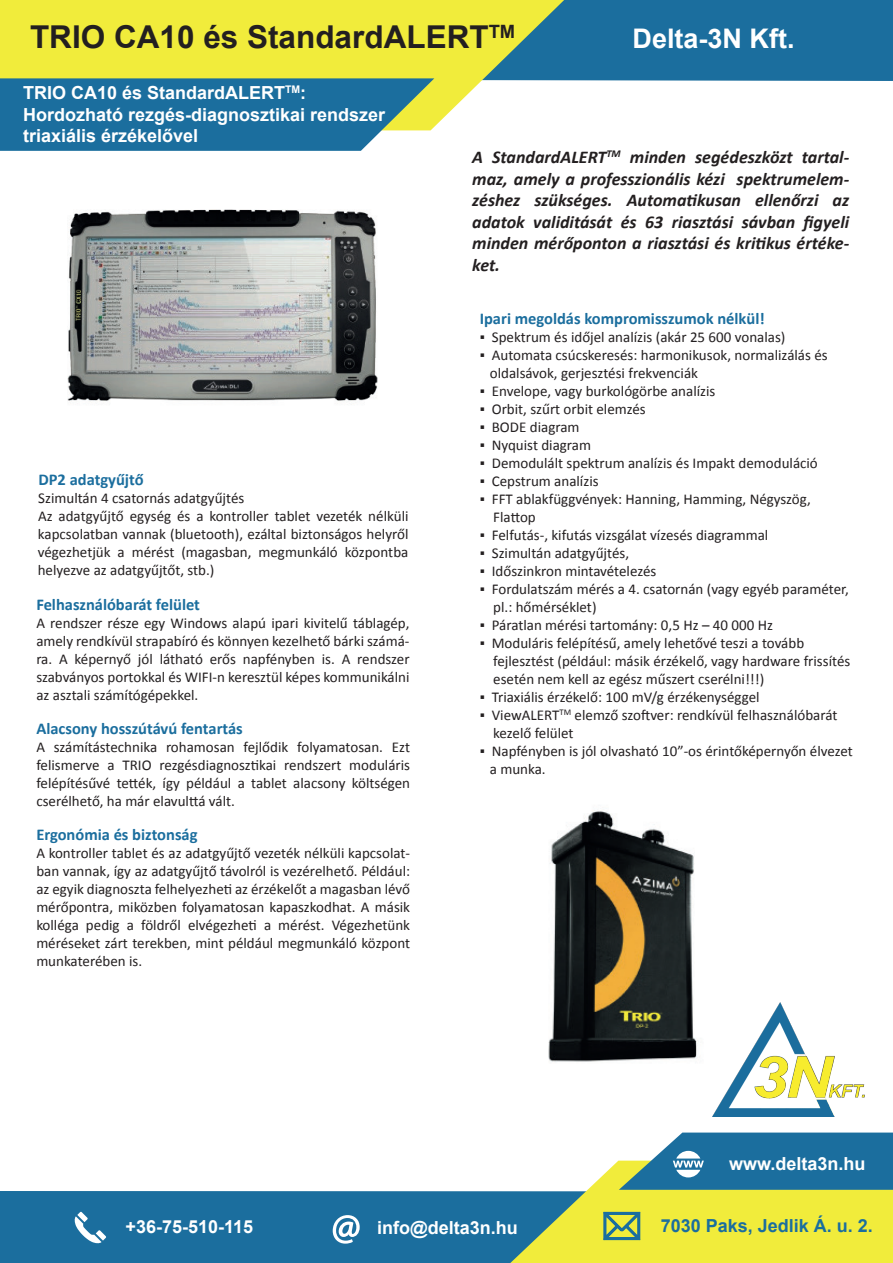
<style>
.page{position:relative;width:893px;height:1263px;background:#fff}
.page>*{position:absolute;margin:0;border:0;box-sizing:border-box;transform-origin:0 0}
.t1{font:700 31.5px "Arial";color:#231f20}
.t2{font:700 27px "Arial";color:#fff}
.t3{font:italic 700 18px/21.6px "Calibri";color:#231f20;text-align:justify}
.t4{font:700 18px/21.6px "Arial";color:#fff}
.t5{font:700 18px "Arial";color:#1b6e9e}
.t6{font:700 16.5px "Calibri";color:#1b6e9e}
.t7{font:15px/18px "Calibri";color:#231f20}
</style>
<div class="page">
<div style="left:564px;top:0;width:329px;height:81px;background:#1b6e9e"></div>
<svg style="left:0;top:0;width:564px;height:127px;background:#e6e653"></svg>
<svg style="left:0;top:78px;width:434px;height:73px;background:#2d799d"></svg>
<div style="left:0;top:1191px;width:510px;height:72px;background:#1b6e9e"></div>
<svg style="left:74px;top:1212px;width:32px;height:32px"></svg>
<svg style="left:333px;top:1215px;width:27px;height:28px"></svg>
<img style="left:712px;top:1003px;width:152px;height:113px">
<svg style="left:510px;top:1132px;width:383px;height:131px"></svg>
<img style="left:548px;top:810px;width:176px;height:272px">
<img style="left:67px;top:209px;width:311px;height:192px">
<h1 class="t1" style="left:30px;top:15px;width:487px">TRIO CA10 és StandardALERT<sup>TM</sup></h1>
<p class="t4" style="left:23px;top:82px;width:364px">TRIO CA10 és StandardALERT<sup>TM</sup>:<br>Hordozható rezgés-diagnosztikai rendszer triaxiális érzékelővel</p>
<h2 class="t2" style="left:633px;top:20px;width:163px">Delta-3N Kft.</h2>
<p class="t6" style="left:38px;top:468px;width:107px">DP2 adatgyűjtő</p>
<p class="t7" style="left:38px;top:489px;width:372px">Szimultán 4 csatornás adatgyűjtés<br>Az adatgyűjtő egység és a kontroller tablet vezeték nélküli kapcsolatban vannak (bluetooth), ezáltal biztonságos helyről végezhetjük a mérést (magasban, megmunkáló központba helyezve az adatgyűjtőt, stb.)</p>
<p class="t6" style="left:36px;top:593px;width:165px">Felhasználóbarát felület</p>
<p class="t7" style="left:36px;top:613px;width:375px;text-align:justify">A rendszer része egy Windows alapú ipari kivitelű táblagép, amely rendkívül strapabíró és könnyen kezelhető bárki számá&shy;ra. A képernyő jól látható erős napfényben is. A rendszer szabványos portokkal és WIFI-n keresztül képes kommunikálni az asztali számítógépekkel.</p>
<p class="t6" style="left:36px;top:717px;width:208px">Alacsony hosszútávú fentartás</p>
<p class="t7" style="left:36px;top:737px;width:375px;text-align:justify">A számítástechnika rohamosan fejlődik folyamatosan. Ezt felismerve a TRIO rezgésdiagnosztikai rendszert moduláris felépítésűvé tették, így például a tablet alacsony költségen cserélhető, ha már elavulttá vált.</p>
<p class="t6" style="left:36px;top:822px;width:163px">Ergonómia és biztonság</p>
<p class="t7" style="left:36px;top:843px;width:375px;text-align:justify">A kontroller tablet és az adatgyűjtő vezeték nélküli kapcsolat&shy;ban vannak, így az adatgyűjtő távolról is vezérelhető. Például: az egyik diagnoszta felhelyezheti az érzékelőt a magasban lévő mérőpontra, miközben folyamatosan kapaszkodhat. A másik kolléga pedig a földről elvégezheti a mérést. Végezhetünk méréseket zárt terekben, mint például megmunkáló központ munkaterében is.</p>
<p class="t3" style="left:472px;top:146px;width:379px">A StandardALERT<sup>TM</sup> minden segédeszközt tartal&shy;maz, amely a professzionális kézi spektrumelem&shy;zéshez szükséges. Automatikusan ellenőrzi az adatok validitását és 63 riasztási sávban figyeli minden mérőponton a riasztási és kritikus értéke&shy;ket.</p>
<p class="t6" style="left:480px;top:306px;width:287px">Ipari megoldás kompromisszumok nélkül!</p>
<p class="t7" style="left:480px;top:327px;width:307px">▪ Spektrum és időjel analízis (akár 25 600 vonalas)</p>
<p class="t7" style="left:490px;top:345px;width:339px;text-indent:-10px">▪ Automata csúcskeresés: harmonikusok, normalizálás és oldalsávok, gerjesztési frekvenciák</p>
<p class="t7" style="left:480px;top:381px;width:237px">▪ Envelope, vagy burkológörbe analízis</p>
<p class="t7" style="left:480px;top:399px;width:168px">▪ Orbit, szűrt orbit elemzés</p>
<p class="t7" style="left:480px;top:417px;width:101px">▪ BODE diagram</p>
<p class="t7" style="left:480px;top:435px;width:113px">▪ Nyquist diagram</p>
<p class="t7" style="left:480px;top:453px;width:340px">▪ Demodulált spektrum analízis és Impakt demoduláció</p>
<p class="t7" style="left:480px;top:471px;width:120px">▪ Cepstrum analízis</p>
<p class="t7" style="left:493px;top:489px;width:319px;text-indent:-14px">▪ FFT ablakfüggvények: Hanning, Hamming, Négyszög,<br>Flattop</p>
<p class="t7" style="left:480px;top:525px;width:290px">▪ Felfutás-, kifutás vizsgálat vízesés diagrammal</p>
<p class="t7" style="left:480px;top:543px;width:151px">▪ Szimultán adatgyűjtés,</p>
<p class="t7" style="left:480px;top:561px;width:178px">▪ Időszinkron mintavételezés</p>
<p class="t7" style="left:493px;top:579px;width:357px;text-indent:-14px">▪ Fordulatszám mérés a 4. csatornán (vagy egyéb paraméter, pl.: hőmérséklet)</p>
<p class="t7" style="left:480px;top:615px;width:295px">▪ Páratlan mérési tartomány: 0,5 Hz – 40 000 Hz</p>
<p class="t7" style="left:493px;top:633px;width:359px;text-indent:-14px">▪ Moduláris felépítésű, amely lehetővé teszi a tovább fejlesztést (például: másik érzékelő, vagy hardware frissítés esetén nem kell az egész műszert cserélni!!!)</p>
<p class="t7" style="left:480px;top:687px;width:281px">▪ Triaxiális érzékelő: 100 mV/g érzékenységgel</p>
<p class="t7" style="left:493px;top:705px;width:346px;text-indent:-14px">▪ ViewALERT<sup>TM</sup> elemző szoftver: rendkívül felhasználóbarát kezelő felület</p>
<p class="t7" style="left:490px;top:741px;width:364px;text-indent:-10px">▪ Napfényben is jól olvasható 10”-os érintőképernyőn élvezet a munka.</p>
<p class="t4" style="left:729px;top:1153px;width:138px">www.delta3n.hu</p>
<p class="t4" style="left:126px;top:1216px;width:129px">+36-75-510-115</p>
<p class="t4" style="left:377px;top:1217px;width:142px">info@delta3n.hu</p>
<p class="t5" style="left:661px;top:1213px;width:214px">7030 Paks, Jedlik Á. u. 2.</p>
</div>
